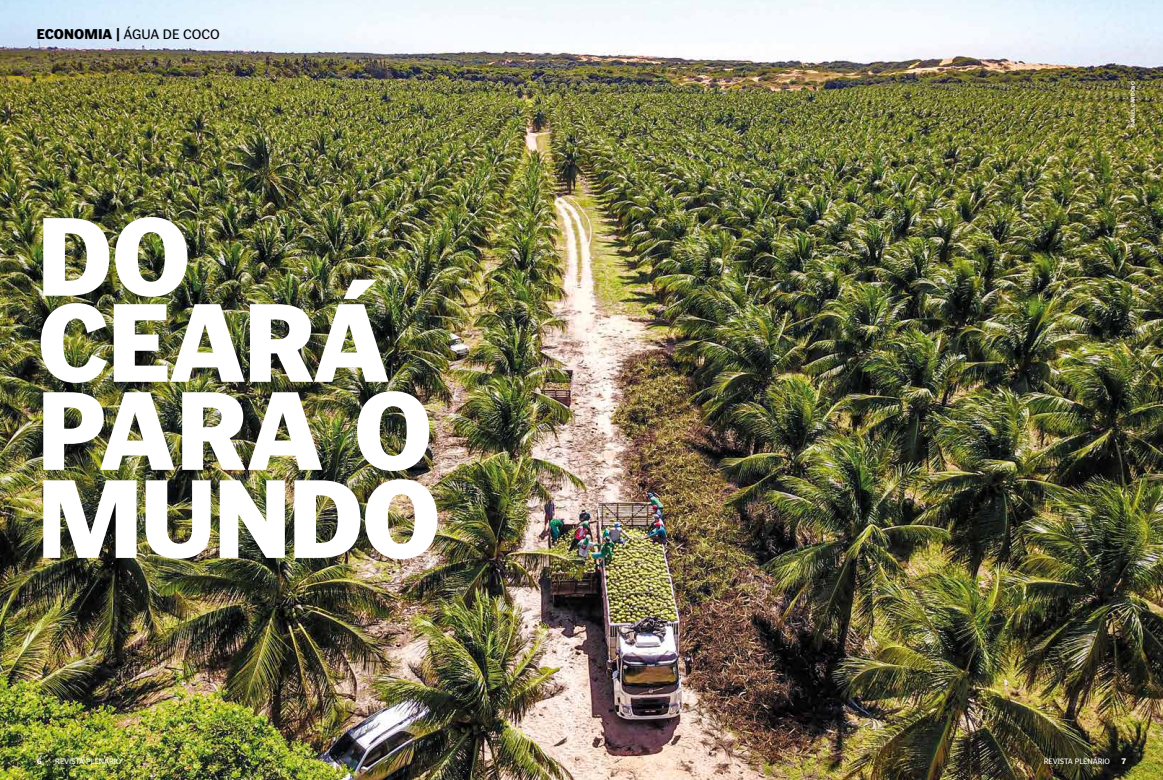
<style>
.page{position:relative;width:1163px;height:780px;background:#fff}
.page>*{position:absolute;margin:0;border:0;box-sizing:border-box;transform-origin:0 0}
.t1{font:900 110px/87.3px "Poynter Gothic Text";letter-spacing:-.02em;color:#fff}
.t2{font:14px "Poynter Gothic Text";letter-spacing:-.01em;color:#000}
.t3{font:8px "Poynter Gothic Text";letter-spacing:-.015em;color:#fff}
.t4{font:900 8px "Poynter Gothic Text";color:#fff}
.t5{font:700 5.5px "Poynter Gothic Text";color:#fff}
.s1{font-weight:900}
</style>
<div class="page">
<img style="left:0;top:0;width:1162px;height:780px">
<h2 class="t2" style="left:37px;top:27px;width:184px"><span class="s1">ECONOMIA |</span> ÁGUA DE COCO</h2>
<h1 class="t1" style="left:37px;top:212px;width:406px">DO<br>CEARÁ<br>PARA O<br>MUNDO</h1>
<p class="t5" style="left:1129px;top:127px;width:47px;rotate:-90deg">DANIEL CARDOSO</p>
<p class="t4" style="left:37px;top:756px;width:7px">6</p>
<p class="t3" style="left:55px;top:756px;width:68px">REVISTA PLENÁRIO</p>
<p class="t3" style="left:1043px;top:756px;width:68px">REVISTA PLENÁRIO</p>
<p class="t4" style="left:1121px;top:756px;width:6px">7</p>
</div>
